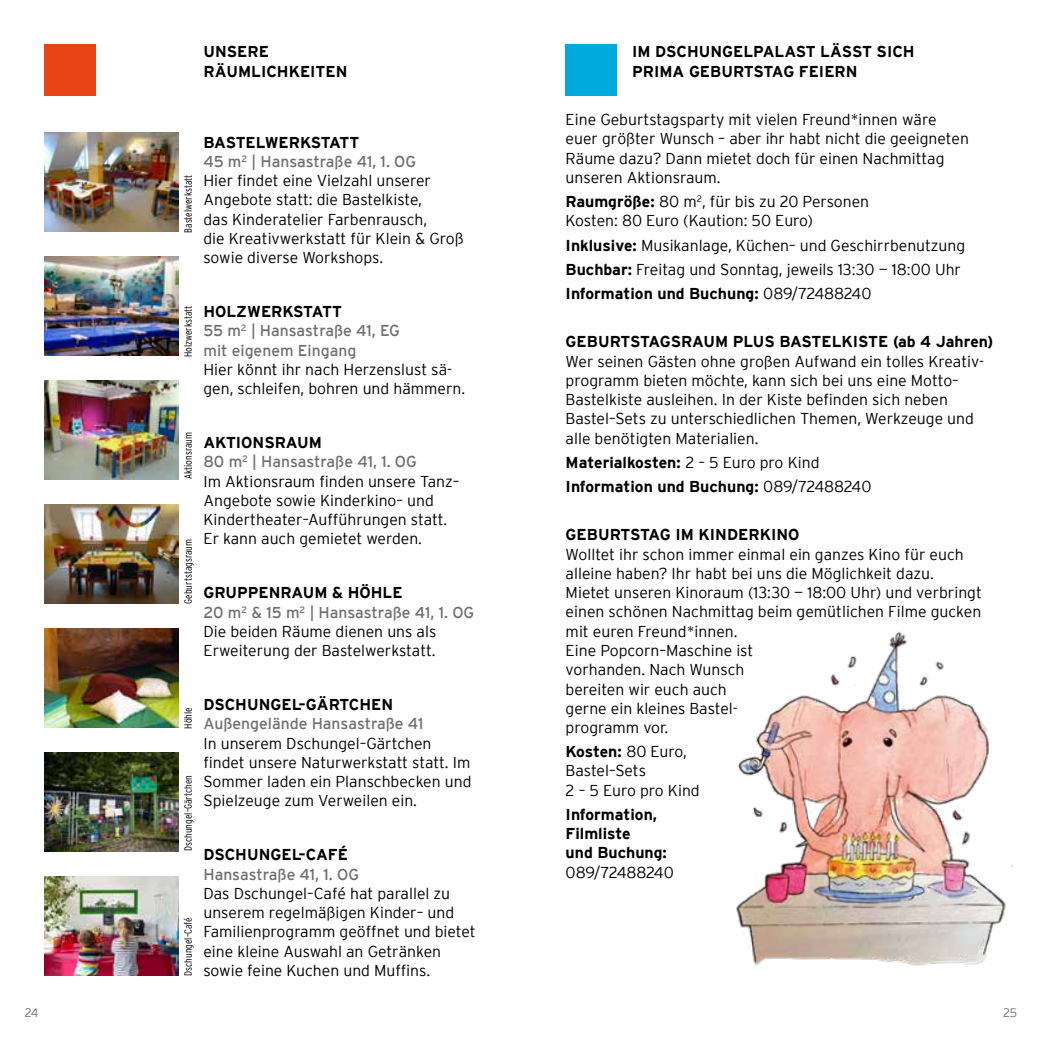
<style>
.page{position:relative;width:1042px;height:1042px;background:#fff}
.page>*{position:absolute;margin:0;border:0;box-sizing:border-box;transform-origin:0 0}
.t1{font:300 15.75px/19.2px "Interstate";color:#000}
.t2{font:700 15.75px/19.2px "Interstate";color:#000}
.t3{font:15.75px/19.2px "Interstate";color:#706f6f}
.t4{font:300 15.75px "Interstate";letter-spacing:-.02em;color:#000}
.t5{font:300 12.25px "Interstate";color:#706f6f}
.t6{font:300 10.5px "Interstate Condensed";color:#000}
.s1{font-weight:700}
.s2{font-weight:400;color:#706f6f}
.s3{font-weight:700;color:#000}
.s4{font-weight:300}
</style>
<div class="page">
<div style="left:45px;top:45px;width:51px;height:51px;background:#e74315"></div>
<img style="left:45px;top:132px;width:134px;height:99px">
<img style="left:45px;top:256px;width:134px;height:100px">
<img style="left:45px;top:380px;width:134px;height:100px">
<img style="left:45px;top:504px;width:134px;height:100px">
<img style="left:45px;top:628px;width:134px;height:100px">
<img style="left:45px;top:876px;width:134px;height:100px">
<img style="left:45px;top:752px;width:134px;height:100px">
<img style="left:736px;top:631px;width:278px;height:335px">
<div style="left:566px;top:45px;width:51px;height:51px;background:#00aade"></div>
<p class="t2" style="left:203px;top:42px;width:146px">UNSERE<br>RÄUMLICHKEITEN</p>
<p class="t6" style="left:182px;top:233px;width:60px;rotate:-90deg">Bastelwerkstatt</p>
<p class="t6" style="left:182px;top:357px;width:53px;rotate:-90deg">Holzwerkstatt</p>
<p class="t6" style="left:182px;top:479px;width:49px;rotate:-90deg">Aktionsraum</p>
<p class="t6" style="left:182px;top:604px;width:66px;rotate:-90deg">Geburtstagsraum</p>
<p class="t6" style="left:182px;top:729px;width:23px;rotate:-90deg">Höhle</p>
<p class="t6" style="left:182px;top:851px;width:77px;rotate:-90deg">Dschungel–Gärtchen</p>
<p class="t6" style="left:182px;top:976px;width:60px;rotate:-90deg">Dschungel–Café</p>
<p class="t1" style="left:203px;top:132px;width:262px"><span class="s1">BASTELWERKSTATT<br></span><span class="s2">45 m</span><sup>2</sup> <span class="s2">| Hansastraße 41, 1. OG<br></span>Hier findet eine Vielzahl unserer<br>Angebote statt: die Bastelkiste,<br>das Kinderatelier Farbenrausch,<br>die Kreativwerkstatt für Klein &amp; Groß sowie diverse Workshops.</p>
<p class="t3" style="left:203px;top:302px;width:198px"><span class="s3">HOLZWERKSTATT<br></span>55 m<sup>2</sup> | Hansastraße 41, EG mit eigenem Eingang</p>
<p class="t1" style="left:203px;top:360px;width:263px">Hier könnt ihr nach Herzenslust sä&shy;gen, schleifen, bohren und hämmern.</p>
<p class="t1" style="left:203px;top:433px;width:257px"><span class="s1">AKTIONSRAUM<br></span><span class="s2">80 m</span><sup>2</sup> <span class="s2">| Hansastraße 41, 1. OG<br></span>Im Aktionsraum finden unsere Tanz–<br>Angebote sowie Kinderkino– und<br>Kindertheater–Aufführungen statt.<br>Er kann auch gemietet werden.</p>
<p class="t1" style="left:203px;top:583px;width:272px"><span class="s1">GRUPPENRAUM &amp; HÖHLE<br></span><span class="s2">20 m</span><sup>2</sup> <span class="s2">&amp; 15 m</span><sup>2</sup> <span class="s2">| Hansastraße 41, 1. OG<br></span>Die beiden Räume dienen uns als<br>Erweiterung der Bastelwerkstatt.</p>
<p class="t2" style="left:203px;top:695px;width:191px">DSCHUNGEL–GÄRTCHEN</p>
<p class="t3" style="left:203px;top:714px;width:222px">Außengelände Hansastraße 41</p>
<p class="t1" style="left:203px;top:733px;width:269px">In unserem Dschungel–Gärtchen findet unsere Naturwerkstatt statt. Im Sommer laden ein Planschbecken und Spielzeuge zum Verweilen ein.</p>
<p class="t2" style="left:203px;top:845px;width:146px">DSCHUNGEL–CAFÉ</p>
<p class="t3" style="left:203px;top:864px;width:157px">Hansastraße 41, 1. OG</p>
<p class="t1" style="left:203px;top:883px;width:274px">Das Dschungel–Café hat parallel zu unserem regelmäßigen Kinder– und Familienprogramm geöffnet und bietet eine kleine Auswahl an Getränken</p>
<p class="t1" style="left:203px;top:960px;width:228px">sowie feine Kuchen und Muffins.</p>
<p class="t2" style="left:632px;top:42px;width:284px">IM DSCHUNGELPALAST LÄSST SICH<br>PRIMA GEBURTSTAG FEIERN</p>
<p class="t1" style="left:566px;top:110px;width:405px">Eine Geburtstagsparty mit vielen Freund*innen wäre euer größter Wunsch – aber ihr habt nicht die geeigneten Räume dazu? Dann mietet doch für einen Nachmittag unseren Aktionsraum.</p>
<p class="t1" style="left:566px;top:192px;width:305px"><span class="s1">Raumgröße:</span> 80 m<sup>2</sup>, für bis zu 20 Personen<br>Kosten: 80 Euro (Kaution: 50 Euro)</p>
<p class="t1" style="left:566px;top:233px;width:401px;line-height:24.2px"><span class="s1">Inklusive:</span> Musikanlage, Küchen– und Geschirrbenutzung<br><span class="s1">Buchbar:</span> Freitag und Sonntag, jeweils 13:30 — 18:00 Uhr<br><span class="s1">Information und Buchung:</span> 089/72488240</p>
<p class="t2" style="left:566px;top:332px;width:429px">GEBURTSTAGSRAUM PLUS BASTELKISTE (ab 4 Jahren)</p>
<p class="t1" style="left:566px;top:351px;width:420px">Wer seinen Gästen ohne großen Aufwand ein tolles Kreativ&shy;programm bieten möchte, kann sich bei uns eine Motto– Bastelkiste ausleihen. In der Kiste befinden sich neben Bastel–Sets zu unterschiedlichen Themen, Werkzeuge und alle benötigten Materialien.</p>
<p class="t2" style="left:566px;top:450px;width:307px;line-height:24.2px">Materialkosten: <span class="s4">2 – 5 Euro pro Kind<br></span>Information und Buchung: <span class="s4">089/72488240</span></p>
<p class="t2" style="left:566px;top:525px;width:235px">GEBURTSTAG IM KINDERKINO</p>
<p class="t1" style="left:566px;top:544px;width:418px">Wolltet ihr schon immer einmal ein ganzes Kino für euch alleine haben? Ihr habt bei uns die Möglichkeit dazu.<br>Mietet unseren Kinoraum (13:30 — 18:00 Uhr) und verbringt einen schönen Nachmittag beim gemütlichen Filme gucken mit euren Freund*innen.<br>Eine Popcorn–Maschine ist<br>vorhanden. Nach Wunsch<br>bereiten wir euch auch<br>gerne ein kleines Bastel-<br>programm vor.</p>
<p class="t1" style="left:566px;top:742px;width:136px"><span class="s1">Kosten:</span> 80 Euro,<br>Bastel–Sets<br>2 – 5 Euro pro Kind</p>
<p class="t2" style="left:566px;top:804px;width:103px">Information,<br>Filmliste<br>und Buchung:</p>
<p class="t4" style="left:566px;top:863px;width:110px">089/72488240</p>
<p class="t5" style="left:25px;top:1006px;width:15px">24</p>
<p class="t5" style="left:1003px;top:1006px;width:16px">25</p>
</div>
